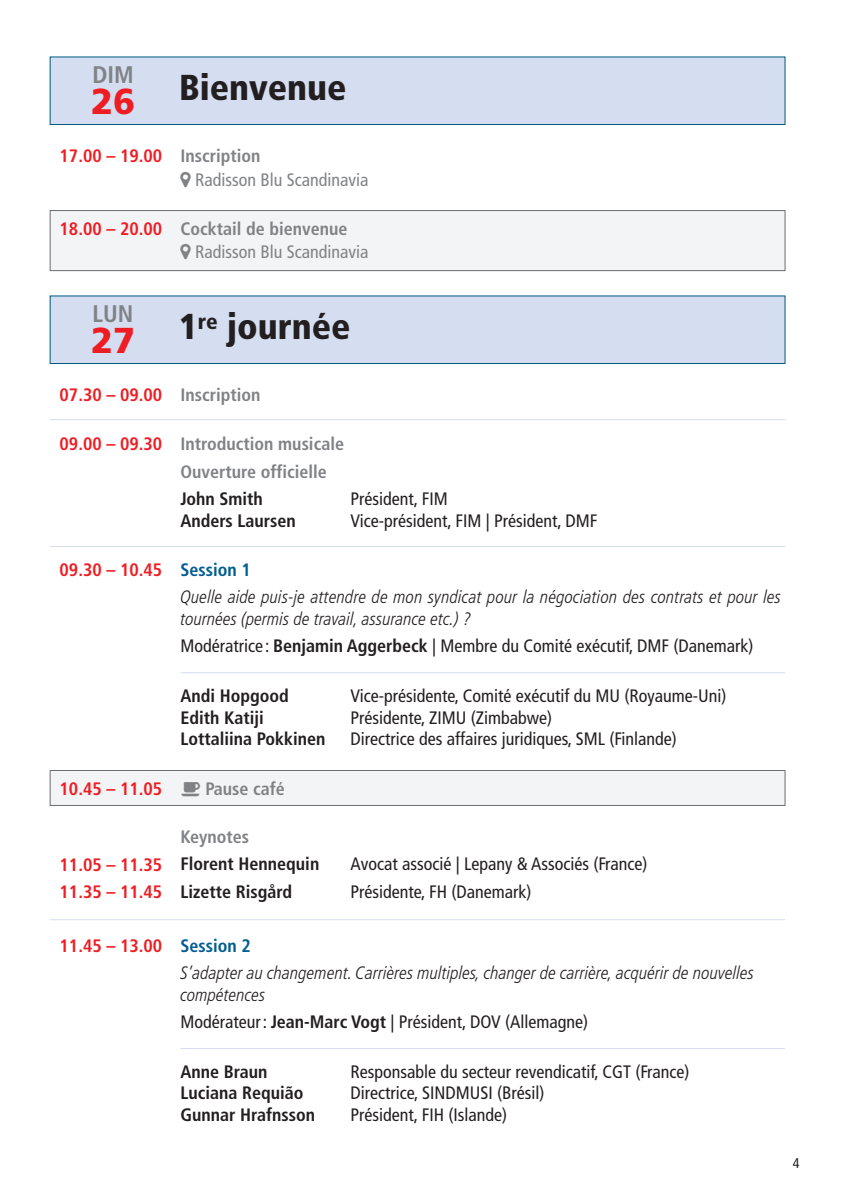
<style>
.page{position:relative;width:842px;height:1191px;background:#fff}
.page>*{position:absolute;margin:0;border:0;box-sizing:border-box;transform-origin:0 0}
.t1{font:900 condensed 36px "Frutiger";color:#231f20}
.t2{font:900 36px "Frutiger";color:#ee1d23}
.t3{font:700 condensed 24px "Frutiger";color:#808285}
.t4{font:condensed 18px "Frutiger";color:#231f20}
.t5{font:italic 300 condensed 18px/21.6px "Frutiger LT Pro";color:#231f20}
.t6{font:700 condensed 18px "Frutiger";color:#231f20}
.t7{font:condensed 18px/23.4px "Frutiger";color:#808285}
.t8{font:700 condensed 18px "Frutiger";color:#ee1d23}
.t9{font:700 condensed 18px/27.2px "Frutiger";color:#808285}
.t10{font:condensed 14px "Frutiger";color:#231f20}
.s1{font-weight:700;color:#ee1d23}
.s2{font-weight:700}
.s3{color:#808285}
.s4{color:#ee1d23}
.s5{color:#005c91}
</style>
<div class="page">
<div style="left:50px;top:211px;width:735px;height:59px;background:#f3f4f6"></div>
<div style="left:50px;top:210px;width:735px;height:61px;border:1px solid #6c6d70"></div>
<div style="left:50px;top:57px;width:735px;height:67px;background:#d4def0"></div>
<div style="left:50px;top:57px;width:735px;height:68px;border:1px solid #00597f"></div>
<hr style="left:50px;top:419px;width:735px;height:1px;background:#d4def0">
<div style="left:50px;top:296px;width:735px;height:67px;background:#d4def0"></div>
<div style="left:50px;top:296px;width:735px;height:68px;border:1px solid #00597f"></div>
<hr style="left:50px;top:546px;width:735px;height:1px;background:#d4def0">
<div style="left:50px;top:770px;width:735px;height:35px;background:#f3f4f6"></div>
<div style="left:50px;top:770px;width:735px;height:35px;border:1px solid #6c6d70"></div>
<hr style="left:180px;top:672px;width:605px;height:1px;background:#d4def0">
<hr style="left:50px;top:919px;width:735px;height:1px;background:#d4def0">
<hr style="left:180px;top:1048px;width:605px;height:1px;background:#d4def0">
<h2 class="t3" style="left:92px;top:61px;width:43px">DIM</h2>
<h1 class="t1" style="left:179px;top:66px;width:169px">Bienvenue</h1>
<h1 class="t2" style="left:91px;top:80px;width:46px">26</h1>
<p class="t7" style="left:195px;top:144px;width:175px;text-indent:-136px"><span class="s1">17.00 – 19.00</span> <span class="s2">Inscription<br></span>Radisson Blu Scandinavia</p>
<p class="t7" style="left:195px;top:217px;width:175px;text-indent:-136px"><span class="s1">18.00 – 20.00</span> <span class="s2">Cocktail de bienvenue<br></span>Radisson Blu Scandinavia</p>
<h2 class="t3" style="left:93px;top:300px;width:42px">LUN</h2>
<h1 class="t1" style="left:179px;top:305px;width:173px">1<sup>re</sup> journée</h1>
<h1 class="t2" style="left:91px;top:319px;width:46px">27</h1>
<p class="t8" style="left:60px;top:384px;width:202px">07.30 – 09.00 <span class="s3">Inscription</span></p>
<p class="t9" style="left:180px;top:430px;width:165px;text-indent:-121px"><span class="s4">09.00 – 09.30</span> Introduction musicale<br>Ouverture officielle</p>
<p class="t6" style="left:180px;top:488px;width:84px">John Smith</p>
<p class="t4" style="left:350px;top:488px;width:99px">Président, FIM</p>
<p class="t6" style="left:180px;top:509px;width:117px">Anders Laursen</p>
<p class="t4" style="left:350px;top:510px;width:248px">Vice-président, FIM | Président, DMF</p>
<p class="t8" style="left:60px;top:559px;width:193px">09.30 – 10.45 <span class="s5">Session 1</span></p>
<p class="t5" style="left:180px;top:586px;width:602px">Quelle aide puis-je attendre de mon syndicat pour la négociation des contrats et pour les tournées (permis de travail, assurance etc.) ?</p>
<p class="t4" style="left:180px;top:635px;width:575px">Modératrice : <span class="s2">Benjamin Aggerbeck</span> | Membre du Comité exécutif, DMF (Danemark)</p>
<p class="t6" style="left:180px;top:685px;width:110px">Andi Hopgood</p>
<p class="t4" style="left:350px;top:685px;width:377px">Vice-présidente, Comité exécutif du MU (Royaume-Uni)</p>
<p class="t6" style="left:180px;top:707px;width:85px">Edith Katiji</p>
<p class="t4" style="left:350px;top:707px;width:203px">Présidente, ZIMU (Zimbabwe)</p>
<p class="t6" style="left:180px;top:728px;width:147px">Lottaliina Pokkinen</p>
<p class="t4" style="left:350px;top:728px;width:328px">Directrice des affaires juridiques, SML (Finlande)</p>
<p class="t8" style="left:60px;top:778px;width:104px">10.45 – 11.05</p>
<p class="t9" style="left:206px;top:775px;width:81px">Pause café</p>
<p class="t9" style="left:180px;top:823px;width:70px">Keynotes</p>
<p class="t6" style="left:180px;top:853px;width:140px">Florent Hennequin</p>
<p class="t4" style="left:350px;top:853px;width:299px">Avocat associé | Lepany &amp; Associés (France)</p>
<p class="t6" style="left:180px;top:881px;width:113px">Lizette Risgård</p>
<p class="t4" style="left:350px;top:881px;width:182px">Présidente, FH (Danemark)</p>
<p class="t8" style="left:60px;top:934px;width:193px">11.45 – 13.00 <span class="s5">Session 2</span></p>
<p class="t5" style="left:180px;top:962px;width:575px">S’adapter au changement. Carrières multiples, changer de carrière, acquérir de nouvelles compétences</p>
<p class="t4" style="left:180px;top:1011px;width:409px">Modérateur : <span class="s2">Jean-Marc Vogt</span> | Président, DOV (Allemagne)</p>
<p class="t6" style="left:180px;top:1061px;width:89px">Anne Braun</p>
<p class="t4" style="left:350px;top:1061px;width:341px">Responsable du secteur revendicatif, CGT (France)</p>
<p class="t6" style="left:180px;top:1082px;width:125px">Luciana Requião</p>
<p class="t4" style="left:350px;top:1082px;width:195px">Directrice, SINDMUSI (Brésil)</p>
<p class="t6" style="left:180px;top:1104px;width:136px">Gunnar Hrafnsson</p>
<p class="t4" style="left:350px;top:1104px;width:158px">Président, FIH (Islande)</p>
<p class="t8" style="left:60px;top:854px;width:104px">11.05 – 11.35</p>
<p class="t8" style="left:60px;top:880px;width:104px">11.35 – 11.45</p>
<p class="t10" style="left:793px;top:1154px;width:8px">4</p>
</div>
